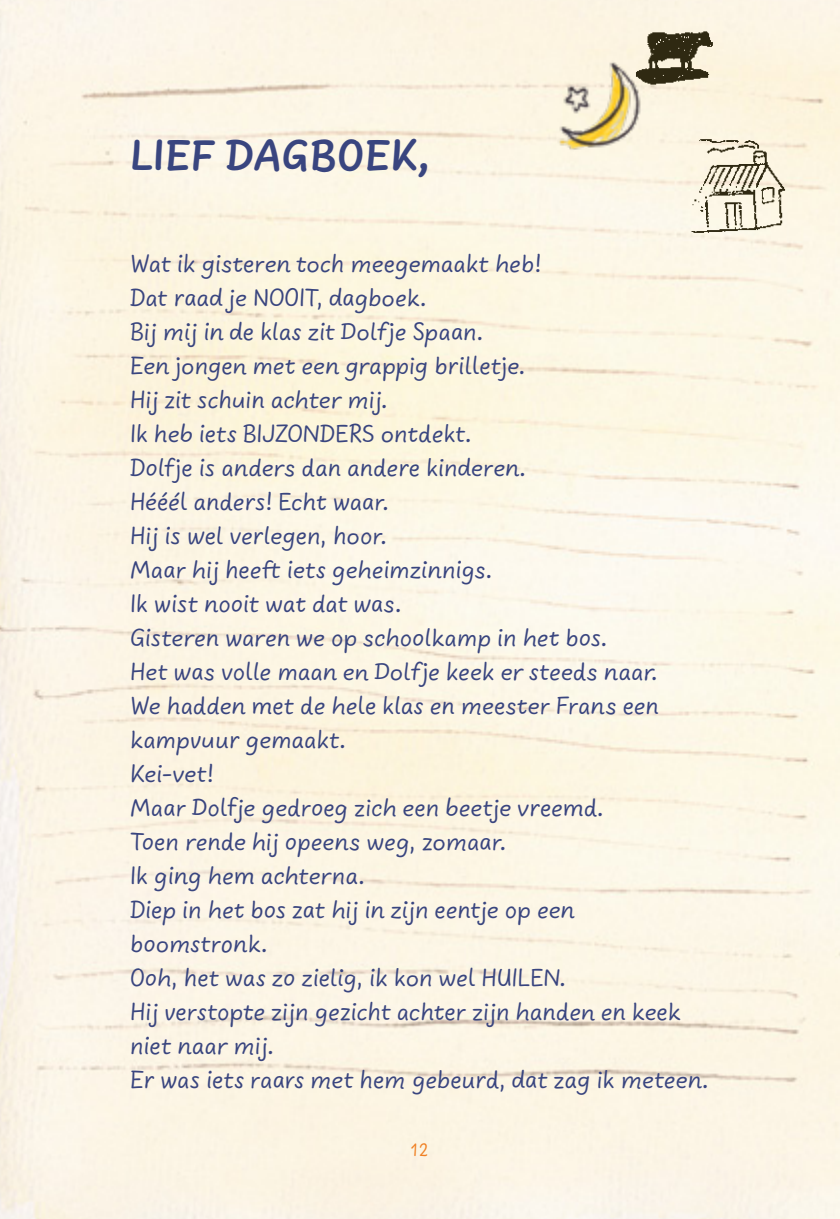
<style>
.page{position:relative;width:840px;height:1219px;background:#fff}
.page>*{position:absolute;margin:0;border:0;box-sizing:border-box;transform-origin:0 0}
.Platte_tekst{font:700 48px "Uberhand Text Pro";letter-spacing:.02em;color:#39457f}
.Platte_tekst-2{font:28px/34px "Uberhand Text Pro";letter-spacing:-.01em;color:#39457f}
.t1{font:22px "Uberhand Text Pro";color:#f08023;scale:.9 1}
</style>
<div class="page">
<img style="left:522px;top:45px;width:143px;height:135px">
<img style="left:609px;top:13px;width:126px;height:89px">
<img style="left:652px;top:119px;width:161px;height:135px">
<p class="Platte_tekst" style="left:131px;top:120px;width:301px">LIEF DAGBOEK,</p>
<p class="Platte_tekst-2" style="left:130px;top:246px;width:412px">Wat ik gisteren toch meegemaakt heb!</p>
<p class="Platte_tekst-2" style="left:130px;top:280px;width:298px">Dat raad je NOOIT, dagboek.</p>
<p class="Platte_tekst-2" style="left:130px;top:314px;width:355px">Bij mij in de klas zit Dolfje Spaan.</p>
<p class="Platte_tekst-2" style="left:130px;top:348px;width:397px">Een jongen met een grappig brilletje.</p>
<p class="Platte_tekst-2" style="left:130px;top:382px;width:259px">Hij zit schuin achter mij.</p>
<p class="Platte_tekst-2" style="left:130px;top:416px;width:343px">Ik heb iets BIJZONDERS ontdekt.</p>
<p class="Platte_tekst-2" style="left:130px;top:450px;width:397px">Dolfje is anders dan andere kinderen.</p>
<p class="Platte_tekst-2" style="left:130px;top:484px;width:260px">Hééél anders! Echt waar.</p>
<p class="Platte_tekst-2" style="left:130px;top:518px;width:258px">Hij is wel verlegen, hoor.</p>
<p class="Platte_tekst-2" style="left:130px;top:552px;width:364px">Maar hij heeft iets geheimzinnigs.</p>
<p class="Platte_tekst-2" style="left:130px;top:586px;width:273px">Ik wist nooit wat dat was.</p>
<p class="Platte_tekst-2" style="left:130px;top:620px;width:478px">Gisteren waren we op schoolkamp in het bos.</p>
<p class="Platte_tekst-2" style="left:130px;top:654px;width:529px">Het was volle maan en Dolfje keek er steeds naar.</p>
<p class="Platte_tekst-2" style="left:130px;top:688px;width:530px">We hadden met de hele klas en meester Frans een kampvuur gemaakt.</p>
<p class="Platte_tekst-2" style="left:130px;top:756px;width:85px">Kei-vet!</p>
<p class="Platte_tekst-2" style="left:130px;top:790px;width:475px">Maar Dolfje gedroeg zich een beetje vreemd.</p>
<p class="Platte_tekst-2" style="left:130px;top:824px;width:378px">Toen rende hij opeens weg, zomaar.</p>
<p class="Platte_tekst-2" style="left:130px;top:858px;width:236px">Ik ging hem achterna.</p>
<p class="Platte_tekst-2" style="left:130px;top:892px;width:446px">Diep in het bos zat hij in zijn eentje op een boomstronk.</p>
<p class="Platte_tekst-2" style="left:130px;top:960px;width:437px">Ooh, het was zo zielig, ik kon wel HUILEN.</p>
<p class="Platte_tekst-2" style="left:130px;top:994px;width:552px">Hij verstopte zijn gezicht achter zijn handen en keek niet naar mij.</p>
<p class="Platte_tekst-2" style="left:130px;top:1062px;width:580px">Er was iets raars met hem gebeurd, dat zag ik meteen.</p>
<p class="t1" style="left:410px;top:1135px;width:22px">12</p>
</div>
